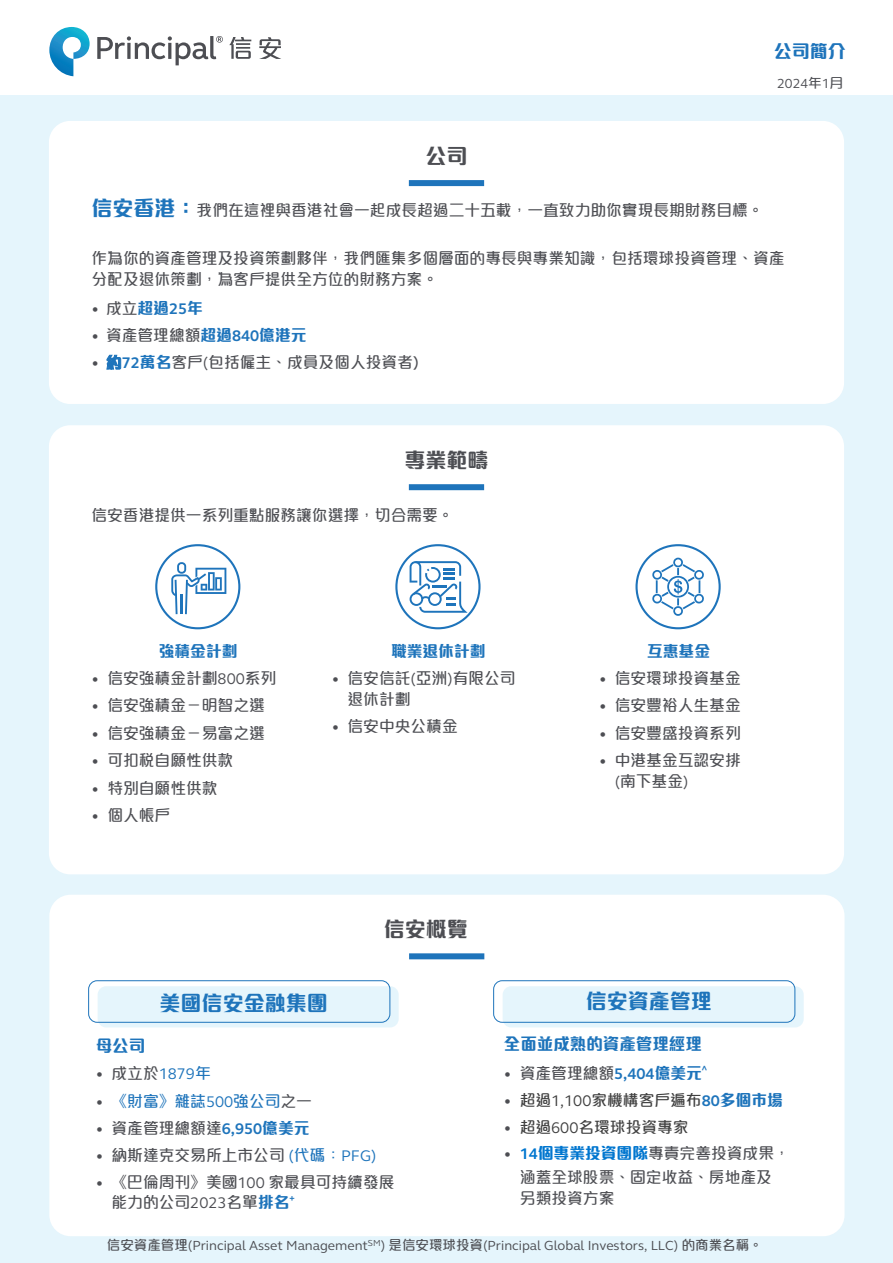
<style>
.page{position:relative;width:893px;height:1263px;background:#fff}
.page>*{position:absolute;margin:0;border:0;box-sizing:border-box;transform-origin:0 0}
.t1{font:800 21px "M Elle HK";color:#1e74bb}
.t2{font:800 21px "M Elle HK";color:#4d4e53}
.t3{font:800 18px "M Elle HK";color:#1e74bb}
.t4{font:800 16.5px "M Elle HK";color:#1e74bb}
.t5{font:500 15.75px/21px "M Elle HK";color:#4d4e53}
.t6{font:500 15.75px "M Elle HK";color:#404040}
.t7{font:800 15.75px "M Elle HK";color:#1e74bb}
.t8{font:500 15.75px "M Elle HK";color:#1e74bb}
.t9{font:15.75px "FS Elliot Pro";color:#1e74bb}
.t10{font:13.5px "FS Elliot Pro";color:#4d4e53}
.s1{font-family:"M Elle HK";font-weight:500}
.s2{font-weight:800;font-size:21px;color:#1e74bb}
.s3{font-family:"FS Elliot Pro";font-weight:400;color:#4d4e53}
.s4{font-weight:500;color:#4d4e53}
.s5{font-family:"FS Elliot Pro";font-weight:700}
.s6{font-family:"FS Elliot Pro";font-weight:400}
.s7{font-weight:800;color:#1e74bb}
.s8{font-family:"FS Elliot Pro";font-weight:700;color:#1e74bb}
.s9{color:#4d4e53}
.s10{font-family:"M Elle HK";font-weight:500;color:#4d4e53}
.s11{font-family:"FS Elliot Pro";font-weight:400;color:#1e74bb}
.s12{color:#1e74bb}
.s13{font-family:"FS Elliot Pro";font-weight:700;color:#0076cf}
.s14{font-weight:800;color:#0076cf}
</style>
<div class="page">
<div style="left:0;top:95px;width:893px;height:1168px;background:#e5f5fc"></div>
<div style="left:49px;top:121px;width:795px;height:283px;background:#fff;border-radius:21px"></div>
<svg style="left:49px;top:27px;width:41px;height:49px"></svg>
<svg style="left:97px;top:36px;width:126px;height:29px"></svg>
<svg style="left:229px;top:37px;width:22px;height:22px"></svg>
<svg style="left:259px;top:37px;width:22px;height:22px"></svg>
<div style="left:409px;top:180px;width:75px;height:6px;background:#1e74bb"></div>
<div style="left:49px;top:425px;width:795px;height:449px;background:#fff;border-radius:21px"></div>
<div style="left:635px;top:544px;width:86px;height:85px;border:2px solid #1e74bb;border-radius:50%"></div>
<svg style="left:652px;top:558px;width:52px;height:58px"></svg>
<div style="left:395px;top:544px;width:86px;height:85px;border:2px solid #1e74bb;border-radius:50%"></div>
<svg style="left:410px;top:561px;width:58px;height:52px"></svg>
<div style="left:155px;top:544px;width:85px;height:85px;border:2px solid #1e74bb;border-radius:50%"></div>
<svg style="left:171px;top:562px;width:55px;height:52px"></svg>
<div style="left:409px;top:484px;width:75px;height:6px;background:#1e74bb"></div>
<div style="left:49px;top:895px;width:795px;height:341px;background:#fff;border-radius:21px"></div>
<div style="left:409px;top:953px;width:75px;height:6px;background:#1e74bb"></div>
<div style="left:503px;top:986px;width:301px;height:41px;background:#e5f5fc;border-radius:9px"></div>
<div style="left:98px;top:986px;width:301px;height:41px;background:#e5f5fc;border-radius:9px"></div>
<div style="left:493px;top:980px;width:302px;height:43px;border:1px solid #1e74bb;border-radius:9px"></div>
<div style="left:88px;top:980px;width:302px;height:43px;border:1px solid #1e74bb;border-radius:9px"></div>
<p class="t3" style="left:774px;top:38px;width:73px">公司簡介</p>
<p class="t10" style="left:777px;top:74px;width:67px">2024<span class="s1">年</span>1<span class="s1">月</span></p>
<h1 class="t2" style="left:425px;top:141px;width:43px">公司</h1>
<p class="t5" style="left:92px;top:199px;width:673px"><span class="s2">信安香港：</span>我們在這裡與香港社會一起成長超過二十五載，一直致力助你實現長期財務目標。</p>
<p class="t5" style="left:92px;top:247px;width:694px">作為你的資產管理及投資策劃夥伴，我們匯集多個層面的專長與專業知識，包括環球投資管理、資產分配及退休策劃，為客戶提供全方位的財務方案。</p>
<p class="t7" style="left:92px;top:296px;width:113px"><span class="s3">•</span> <span class="s4">成立</span>超過<span class="s5">25</span>年</p>
<p class="t5" style="left:92px;top:324px;width:216px"><span class="s6">•</span> 資產管理總額<span class="s7">超過</span><span class="s8">840</span><span class="s7">億港元</span></p>
<p class="t5" style="left:92px;top:351px;width:328px"><span class="s6">•</span> <span class="s7">約</span><span class="s8">72</span><span class="s7">萬名</span>客戶<span class="s6">(</span>包括僱主、成員及個人投資者)</p>
<h1 class="t2" style="left:404px;top:445px;width:85px">專業範疇</h1>
<p class="t5" style="left:91px;top:504px;width:364px">信安香港提供一系列重點服務讓你選擇，切合需要。</p>
<p class="t7" style="left:159px;top:639px;width:80px">強積金計劃</p>
<p class="t5" style="left:92px;top:667px;width:186px"><span class="s6">•</span> 信安強積金計劃<span class="s6">800</span>系列</p>
<p class="t5" style="left:92px;top:694px;width:175px"><span class="s6">•</span> 信安強積金－明智之選</p>
<p class="t5" style="left:92px;top:721px;width:175px"><span class="s6">•</span> 信安強積金－易富之選</p>
<p class="t5" style="left:92px;top:749px;width:143px"><span class="s6">•</span> 可扣稅自願性供款</p>
<p class="t5" style="left:92px;top:776px;width:127px"><span class="s6">•</span> 特別自願性供款</p>
<p class="t5" style="left:92px;top:804px;width:80px"><span class="s6">•</span> 個人帳戶</p>
<p class="t7" style="left:391px;top:639px;width:96px">職業退休計劃</p>
<p class="t5" style="left:348px;top:667px;width:170px;text-indent:-16px"><span class="s6">•</span> 信安信託<span class="s6">(</span>亞洲<span class="s6">)</span>有限公司退休計劃</p>
<p class="t5" style="left:332px;top:715px;width:127px"><span class="s6">•</span> 信安中央公積金</p>
<h1 class="t2" style="left:384px;top:914px;width:85px">信安概覽</h1>
<p class="t7" style="left:647px;top:639px;width:64px">互惠基金</p>
<p class="t5" style="left:599px;top:667px;width:143px"><span class="s6">•</span> 信安環球投資基金</p>
<p class="t5" style="left:599px;top:694px;width:143px"><span class="s6">•</span> 信安豐裕人生基金</p>
<p class="t5" style="left:599px;top:721px;width:143px"><span class="s6">•</span> 信安豐盛投資系列</p>
<p class="t5" style="left:615px;top:749px;width:127px;text-indent:-16px"><span class="s6">•</span> 中港基金互認安排<span class="s6">(</span>南下基金<span class="s6">)</span></p>
<h1 class="t1" style="left:160px;top:987px;width:170px">美國信安金融集團</h1>
<p class="t4" style="left:96px;top:1033px;width:51px">母公司</p>
<p class="t9" style="left:96px;top:1063px;width:117px"><span class="s9">•</span> <span class="s10">成立於</span>1879<span class="s1">年</span></p>
<p class="t8" style="left:96px;top:1090px;width:218px"><span class="s3">•</span> 《財富》雜誌<span class="s6">500</span>強公司<span class="s9">之一</span></p>
<p class="t5" style="left:96px;top:1117px;width:215px"><span class="s6">•</span> 資產管理總額達<span class="s8">6,950</span><span class="s7">億美元</span></p>
<p class="t5" style="left:96px;top:1144px;width:282px"><span class="s6">•</span> 納斯達克交易所上市公司 <span class="s11">(</span><span class="s12">代碼：</span><span class="s11">PFG)</span></p>
<p class="t5" style="left:112px;top:1170px;width:284px;text-indent:-16px"><span class="s6">•</span> 《巴倫周刊》美國<span class="s6">100</span> 家最具可持續發展能力的公司<span class="s6">2023</span>名單<span class="s7">排名</span><sup>+</sup></p>
<h1 class="t1" style="left:586px;top:985px;width:127px">信安資產管理</h1>
<p class="t4" style="left:504px;top:1031px;width:199px">全面並成熟的資產管理經理</p>
<p class="t5" style="left:504px;top:1062px;width:205px"><span class="s6">•</span> 資產管理總額<span class="s8">5,404</span><span class="s7">億美元</span><sup>^</sup></p>
<p class="t6" style="left:504px;top:1089px;width:280px"><span class="s3">•</span> 超過<span class="s6">1,100</span>家機構客戶遍布<span class="s8">80</span><span class="s7">多個市場</span></p>
<p class="t6" style="left:504px;top:1116px;width:186px"><span class="s3">•</span> 超過<span class="s6">600</span>名環球投資專家</p>
<p class="t5" style="left:520px;top:1141px;width:271px;line-height:22.5px;text-indent:-16px"><span class="s6">•</span> <span class="s13">14</span><span class="s14">個專業投資團隊</span>專責完善投資成果，涵蓋全球股票、固定收益、房地產及另類投資方案</p>
<p class="t10" style="left:107px;top:1237px;width:657px"><span class="s1">信安資產管理</span>(Principal Asset Management<sup>SM</sup>) <span class="s1">是信安環球投資</span>(Principal Global Investors, LLC) <span class="s1">的商業名稱。</span></p>
</div>
